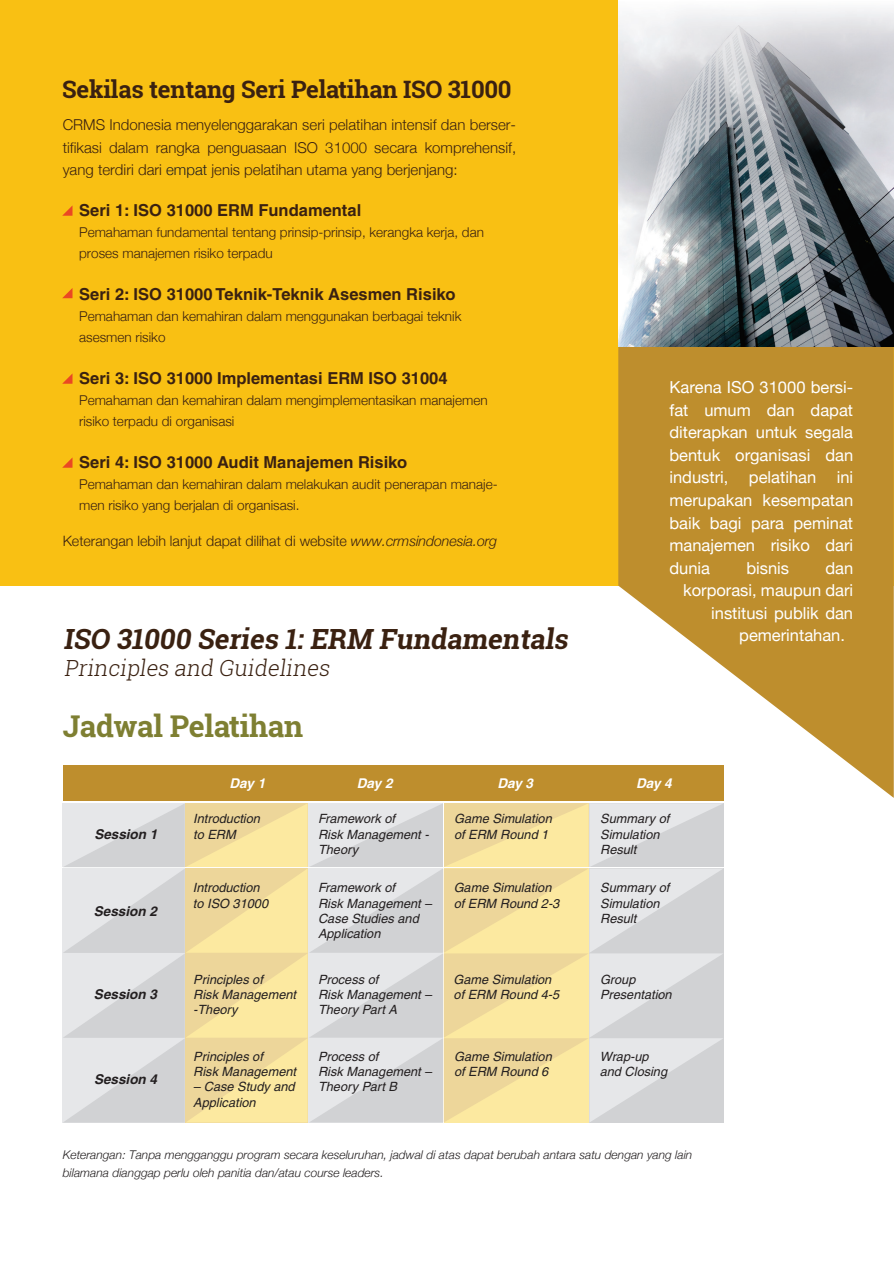
<style>
.page{position:relative;width:894px;height:1263px;background:#fff}
.page>*{position:absolute;margin:0;border:0;box-sizing:border-box;transform-origin:0 0}
.t1{font:700 30px "Roboto Slab";letter-spacing:-.01em;color:#7e7f32}
.t2{font:700 27.75px "Roboto Slab";color:#3a2111}
.t3{font:700 24px "Roboto Slab";letter-spacing:-.01em;color:#3a2111}
.t4{font:300 22.2px "Roboto Slab";color:#3a2111}
.t5{font:16.5px/22.5px "Helvetica Neue";color:#fff;text-align:justify}
.t6{font:700 16.5px "Helvetica";color:#3a2111}
.t7{font:300 15px/22.5px "Helvetica Neue";color:#3a2111;text-align:justify}
.t8{font:300 14.25px "Helvetica Neue";color:#3a2111}
.t9{font:300 13.5px/21px "Helvetica Neue";color:#3a2111}
.t10{font:italic 700 13.5px "Helvetica CE";color:#231f20}
.t11{font:italic 700 13.5px "Helvetica CE";letter-spacing:-.01em;color:#fff}
.t12{font:italic 12.75px/15.3px "Helvetica CE";color:#231f20}
.t13{font:italic 300 12px/18px "Helvetica Neue";color:#231f20}
.s1{color:#231f20}
.s2{font-style:italic}
</style>
<div class="page">
<div style="left:0;top:0;width:893px;height:586px;background:#f9c013"></div>
<svg style="left:62px;top:206px;width:10px;height:10px"></svg>
<svg style="left:62px;top:288px;width:10px;height:10px"></svg>
<svg style="left:62px;top:374px;width:10px;height:10px"></svg>
<svg style="left:62px;top:458px;width:10px;height:10px"></svg>
<svg style="left:618px;top:346px;width:275px;height:452px;fill:#be8e2d"></svg>
<img style="left:618px;top:0;width:275px;height:346px">
<div style="left:63px;top:765px;width:660px;height:36px;background:#be8e2d"></div>
<svg style="left:63px;top:803px;width:660px;height:320px;background:#e5dec4"></svg>
<h3 class="t3" style="left:62px;top:73px;width:451px">Sekilas tentang Seri Pelatihan ISO 31000</h3>
<p class="t7" style="left:63px;top:114px;width:455px">CRMS Indonesia menyelenggarakan seri pelatihan intensif dan berser&shy;tifikasi dalam rangka penguasaan ISO 31000 secara komprehensif, yang terdiri dari <span class="s1">empat</span> jenis pelatihan utama yang berjenjang:</p>
<p class="t6" style="left:79px;top:200px;width:283px">Seri 1: ISO 31000 ERM Fundamental</p>
<p class="t9" style="left:79px;top:222px;width:406px">Pemahaman fundamental tentang prinsip-prinsip, kerangka kerja, dan proses manajemen risiko terpadu</p>
<p class="t6" style="left:79px;top:284px;width:378px">Seri 2: ISO 31000 Teknik-Teknik Asesmen Risiko</p>
<p class="t9" style="left:79px;top:306px;width:383px">Pemahaman dan kemahiran dalam menggunakan berbagai teknik asesmen risiko</p>
<p class="t6" style="left:79px;top:368px;width:370px">Seri 3: ISO 31000 Implementasi ERM ISO 31004</p>
<p class="t9" style="left:79px;top:390px;width:410px">Pemahaman dan kemahiran dalam mengimplementasikan manajemen risiko terpadu di organisasi</p>
<p class="t6" style="left:79px;top:452px;width:329px">Seri 4: ISO 31000 Audit Manajemen Risiko</p>
<p class="t9" style="left:79px;top:474px;width:420px">Pemahaman dan kemahiran dalam melakukan audit penerapan manaje&shy;men risiko yang berjalan di organisasi.</p>
<p class="t8" style="left:63px;top:532px;width:435px">Keterangan lebih lanjut dapat dilihat di website <span class="s2">www.crmsindonesia.org</span></p>
<h2 class="t2" style="left:63px;top:620px;width:510px">ISO 31000 Series 1:ERM Fundamentals</h2>
<h3 class="t4" style="left:64px;top:653px;width:271px">Principles and Guidelines</h3>
<h1 class="t1" style="left:63px;top:706px;width:242px">Jadwal Pelatihan</h1>
<p class="t5" style="left:669px;top:376px;width:185px">Karena ISO 31000 bersi&shy;fat umum dan dapat diterapkan untuk segala bentuk organisasi dan industri, pelatihan ini merupakan kesempatan baik bagi para peminat manajemen risiko dari dunia</p>
<p class="t5" style="left:746px;top:556px;width:44px">bisnis</p>
<p class="t5" style="left:825px;top:556px;width:29px">dan</p>
<p class="t5" style="left:682px;top:579px;width:171px">korporasi, maupun dari</p>
<p class="t5" style="left:710px;top:601px;width:143px">institusi publik dan</p>
<p class="t5" style="left:738px;top:624px;width:107px">pemerintahan.</p>
<p class="t10" style="left:94px;top:826px;width:65px">Session 1</p>
<p class="t10" style="left:94px;top:903px;width:65px">Session 2</p>
<p class="t10" style="left:94px;top:986px;width:65px">Session 3</p>
<p class="t10" style="left:94px;top:1071px;width:65px">Session 4</p>
<p class="t11" style="left:229px;top:775px;width:37px">Day 1</p>
<p class="t11" style="left:356px;top:775px;width:37px">Day 2</p>
<p class="t11" style="left:497px;top:775px;width:37px">Day 3</p>
<p class="t11" style="left:635px;top:775px;width:37px">Day 4</p>
<p class="t12" style="left:193px;top:811px;width:68px">Introduction to ERM</p>
<p class="t12" style="left:318px;top:811px;width:112px">Framework of<br>Risk Management -<br>Theory</p>
<p class="t12" style="left:454px;top:811px;width:99px">Game Simulation of ERM Round 1</p>
<p class="t12" style="left:600px;top:811px;width:71px">Summary of<br>Simulation<br>Result</p>
<p class="t12" style="left:193px;top:880px;width:78px">Introduction to ISO 31000</p>
<p class="t12" style="left:318px;top:880px;width:115px">Framework of<br>Risk Management –<br>Case Studies and<br>Application</p>
<p class="t12" style="left:453px;top:880px;width:108px">Game Simulation of ERM Round 2-3</p>
<p class="t12" style="left:600px;top:880px;width:71px">Summary of<br>Simulation<br>Result</p>
<p class="t12" style="left:193px;top:972px;width:104px">Principles of<br>Risk Management -Theory</p>
<p class="t12" style="left:318px;top:972px;width:115px">Process of<br>Risk Management –<br>Theory Part A</p>
<p class="t12" style="left:453px;top:972px;width:108px">Game Simulation of ERM Round 4-5</p>
<p class="t12" style="left:599px;top:972px;width:73px">Group<br>Presentation</p>
<p class="t12" style="left:193px;top:1049px;width:104px">Principles of<br>Risk Management</p>
<p class="t12" style="left:193px;top:1079px;width:103px">– Case Study and<br>Application</p>
<p class="t12" style="left:318px;top:1049px;width:115px">Process of<br>Risk Management –<br>Theory Part B</p>
<p class="t12" style="left:454px;top:1049px;width:99px">Game Simulation of ERM Round 6</p>
<p class="t12" style="left:599px;top:1049px;width:69px">Wrap-up and Closing</p>
<p class="t13" style="left:63px;top:1145px;width:631px">Keterangan: Tanpa mengganggu program secara keseluruhan, jadwal di atas dapat berubah antara satu dengan yang lain bilamana dianggap perlu oleh panitia dan/atau course leaders.</p>
</div>
